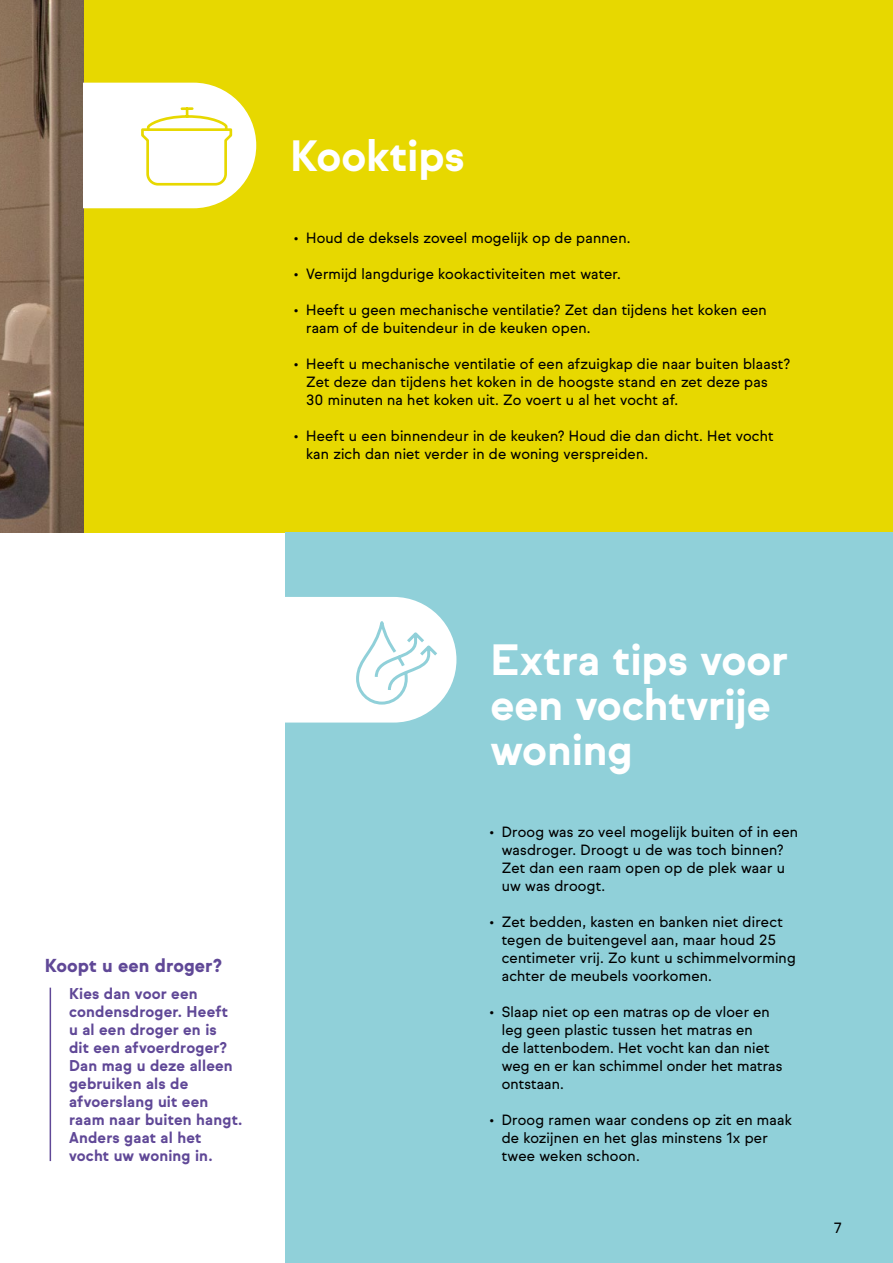
<style>
.page{position:relative;width:893px;height:1263px;background:#fff}
.page>*{position:absolute;margin:0;border:0;box-sizing:border-box;transform-origin:0 0}
.Kop{font:700 42px/45px "Sul Sans";color:#fff}
.subkop{font:900 18px "Sul Sans";color:#604897}
.Tussenkop{font:700 15px/18px "Sul Sans";letter-spacing:.01em;color:#604897}
.t1{font:14.25px/18px "Sul Sans";letter-spacing:.015em;color:#000}
</style>
<div class="page">
<div style="left:83px;top:0;width:810px;height:532px;background:#e7d800"></div>
<img style="left:0;top:0;width:84px;height:532px">
<div style="left:285px;top:532px;width:608px;height:731px;background:#90d0d9"></div>
<svg style="left:285px;top:597px;width:171px;height:125px;background:#f1f9fa"></svg>
<svg style="left:84px;top:83px;width:172px;height:125px;background:#fcfae0"></svg>
<hr style="left:50px;top:988px;width:1px;height:173px;background:#604897">
<p class="Kop" style="left:290px;top:134px;width:176px">Kooktips</p>
<p class="t1" style="left:293px;top:229px;width:339px">• Houd de deksels zoveel mogelijk op de pannen.</p>
<p class="t1" style="left:293px;top:265px;width:329px">• Vermijd langdurige kookactiviteiten met water.</p>
<p class="t1" style="left:306px;top:301px;width:462px;text-indent:-13px">• Heeft u geen mechanische ventilatie? Zet dan tijdens het koken een raam of de buitendeur in de keuken open.</p>
<p class="t1" style="left:306px;top:355px;width:486px;text-indent:-13px">• Heeft u mechanische ventilatie of een afzuigkap die naar buiten blaast?<br>Zet deze dan tijdens het koken in de hoogste stand en zet deze pas<br>30 minuten na het koken uit. Zo voert u al het vocht af.</p>
<p class="t1" style="left:306px;top:427px;width:469px;text-indent:-13px">• Heeft u een binnendeur in de keuken? Houd die dan dicht. Het vocht kan zich dan niet verder in de woning verspreiden.</p>
<p class="subkop" style="left:45px;top:955px;width:179px">Koopt u een droger?</p>
<p class="Tussenkop" style="left:69px;top:985px;width:175px">Kies dan voor een condensdroger. Heeft<br>u al een droger en is<br>dit een afvoerdroger?<br>Dan mag u deze alleen gebruiken als de afvoerslang uit een raam naar buiten hangt.<br>Anders gaat al het vocht uw woning in.</p>
<p class="Kop" style="left:490px;top:638px;width:299px">Extra tips voor een vochtvrije woning</p>
<p class="t1" style="left:502px;top:823px;width:298px;text-indent:-13px">• Droog was zo veel mogelijk buiten of in een wasdroger. Droogt u de was toch binnen?<br>Zet dan een raam open op de plek waar u uw was droogt.</p>
<p class="t1" style="left:502px;top:913px;width:295px;text-indent:-13px">• Zet bedden, kasten en banken niet direct tegen de buitengevel aan, maar houd 25 centimeter vrij. Zo kunt u schimmelvorming achter de meubels voorkomen.</p>
<p class="t1" style="left:502px;top:1003px;width:282px;text-indent:-13px">• Slaap niet op een matras op de vloer en leg geen plastic tussen het matras en<br>de lattenbodem. Het vocht kan dan niet weg en er kan schimmel onder het matras ontstaan.</p>
<p class="t1" style="left:502px;top:1111px;width:292px;text-indent:-13px">• Droog ramen waar condens op zit en maak de kozijnen en het glas minstens 1x per twee weken schoon.</p>
<p class="t1" style="left:834px;top:1219px;width:10px">7</p>
</div>
